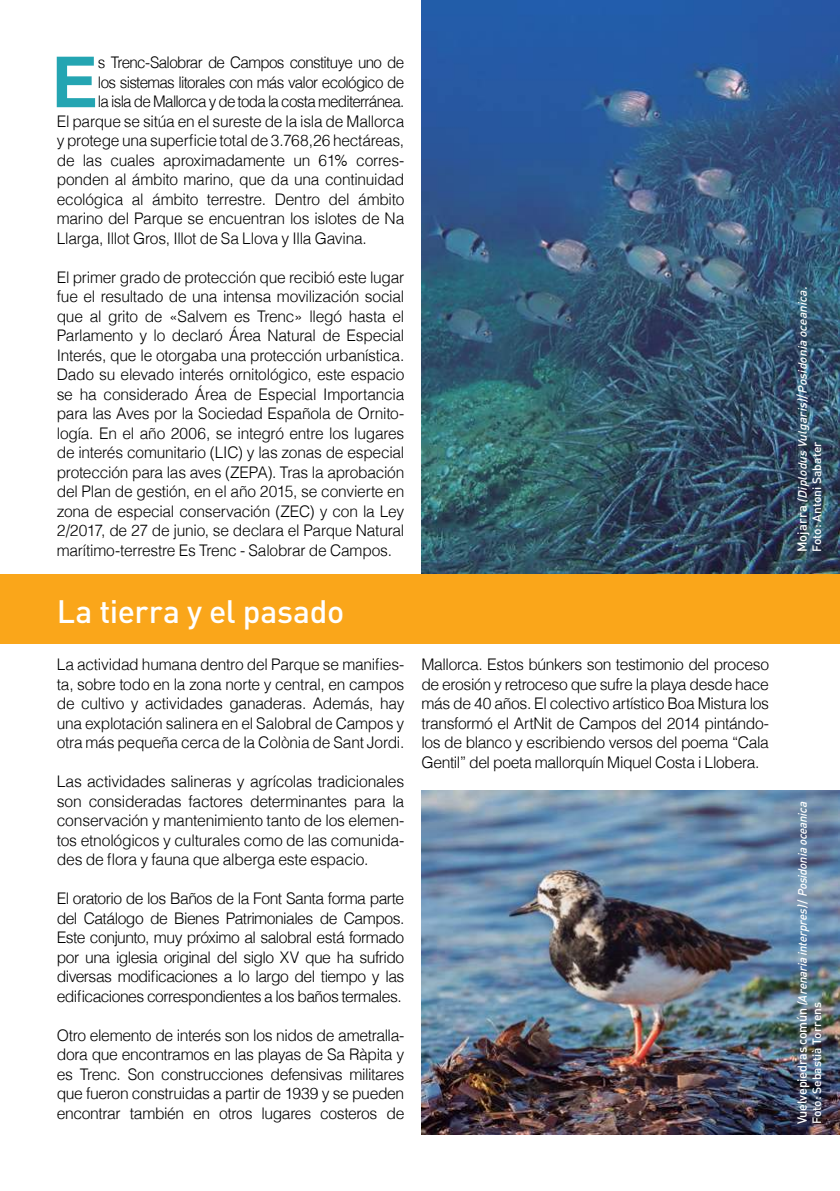
<style>
.page{position:relative;width:840px;height:1191px;background:#fff}
.page>*{position:absolute;margin:0;border:0;box-sizing:border-box;transform-origin:0 0}
.t1{font:700 70.2px "Helvetica";color:#24a5b2}
.t2{font:500 32px "DIN";letter-spacing:-.01em;color:#fff}
.t3{font:300 16px/19.6px "Helvetica";letter-spacing:-.02em;color:#000;text-align:justify}
.t4{font:300 16px "Helvetica";letter-spacing:-.045em;color:#000;scale:.95 1}
.t5{font:italic 500 12px/14.4px "DIN";color:#fff;scale:.96 1}
.t6{font:italic 500 12px/14.4px "DIN";color:#fff}
.s1{font-style:normal;font-size:13px}
.s2{font-style:normal}
</style>
<div class="page">
<img style="left:421px;top:791px;width:418px;height:343px">
<img style="left:421px;top:0;width:418px;height:574px">
<hr style="left:839px;top:0;width:1px;height:96px;background:#24a5b2">
<div style="left:0;top:574px;width:839px;height:69px;background:#faa61a"></div>
<h1 class="t1" style="left:51px;top:26px;width:48px">E</h1>
<p class="t4" style="left:98px;top:49px;width:324px">s Trenc-Salobrar de Campos constituye uno de</p>
<p class="t4" style="left:98px;top:68px;width:324px">los sistemas litorales con más valor ecológico de</p>
<p class="t4" style="left:98px;top:88px;width:324px">la isla de Mallorca y de toda la costa mediterránea.</p>
<p class="t3" style="left:57px;top:110px;width:349px">El parque se sitúa en el sureste de la isla de Mallorca</p>
<p class="t3" style="left:57px;top:130px;width:349px">y protege una superficie total de 3.768,26 hectáreas,</p>
<p class="t3" style="left:57px;top:149px;width:349px">de las cuales aproximadamente un 61% corres-</p>
<p class="t3" style="left:57px;top:169px;width:349px">ponden al ámbito marino, que da una continuidad</p>
<p class="t3" style="left:57px;top:188px;width:349px">ecológica al ámbito terrestre. Dentro del ámbito</p>
<p class="t3" style="left:57px;top:208px;width:349px">marino del Parque se encuentran los islotes de Na</p>
<p class="t3" style="left:57px;top:227px;width:311px">Llarga, Illot Gros, Illot de Sa Llova y Illa Gavina.</p>
<p class="t3" style="left:57px;top:266px;width:349px">El primer grado de protección que recibió este lugar fue el resultado de una intensa movilización social que al grito de «Salvem es Trenc» llegó hasta el Parlamento y lo declaró Área Natural de Especial Interés, que le otorgaba una protección urbanística.<br>Dado su elevado interés ornitológico, este espacio se ha considerado Área de Especial Importancia para las Aves por la Sociedad Española de Ornito&shy;logía. En el año 2006, se integró entre los lugares de interés comunitario (LIC) y las zonas de especial protección para las aves (ZEPA). Tras la aprobación del Plan de gestión, en el año 2015, se convierte en zona de especial conservación (ZEC) y con la Ley 2/2017, de 27 de junio, se declara el Parque Natural marítimo-terrestre Es Trenc - Salobrar de Campos.</p>
<h2 class="t2" style="left:57px;top:590px;width:289px">La tierra y el pasado</h2>
<p class="t3" style="left:57px;top:654px;width:349px">La actividad humana dentro del Parque se manifies&shy;ta, sobre todo en la zona norte y central, en campos de cultivo y actividades ganaderas. Además, hay una explotación salinera en el Salobral de Campos y otra más pequeña cerca de la Colònia de Sant Jordi.</p>
<p class="t3" style="left:57px;top:770px;width:349px">Las actividades salineras y agrícolas tradicionales son consideradas factores determinantes para la conservación y mantenimiento tanto de los elemen&shy;tos etnológicos y culturales como de las comunida&shy;des de flora y fauna que alberga este espacio.</p>
<p class="t3" style="left:57px;top:887px;width:349px">El oratorio de los Baños de la Font Santa forma parte del Catálogo de Bienes Patrimoniales de Campos.<br>Este conjunto, muy próximo al salobral está formado por una iglesia original del siglo XV que ha sufrido diversas modificaciones a lo largo del tiempo y las edificaciones correspondientes a los baños termales.</p>
<p class="t3" style="left:57px;top:1024px;width:349px">Otro elemento de interés son los nidos de ametralla&shy;dora que encontramos en las playas de Sa Ràpita y es Trenc. Son construcciones defensivas militares que fueron construidas a partir de 1939 y se pueden encontrar también en otros lugares costeros de</p>
<p class="t3" style="left:421px;top:654px;width:349px">Mallorca. Estos búnkers son testimonio del proceso de erosión y retroceso que sufre la playa desde hace más de 40 años. El colectivo artístico Boa Mistura los transformó el ArtNit de Campos del 2014 pintándo&shy;los de blanco y escribiendo versos del poema “Cala Gentil” del poeta mallorquín Miquel Costa i Llobera.</p>
<p class="t6" style="left:794px;top:552px;width:270px;rotate:-90deg"><span class="s1">M o j a r r a</span> (DiplodusVulgaris)<span class="s1">/</span> Posidoniaoceanica.<br><span class="s2">Foto: Antoni Sabater</span></p>
<p class="t5" style="left:794px;top:1124px;width:341px;rotate:-90deg"><span class="s1">V u e lv e p i e d r a s c o m ú n</span> (Arenariainterpres)<span class="s2">/</span> Posidoniaoceanica<br><span class="s2">Foto: Sebastià Torrens</span></p>
</div>
